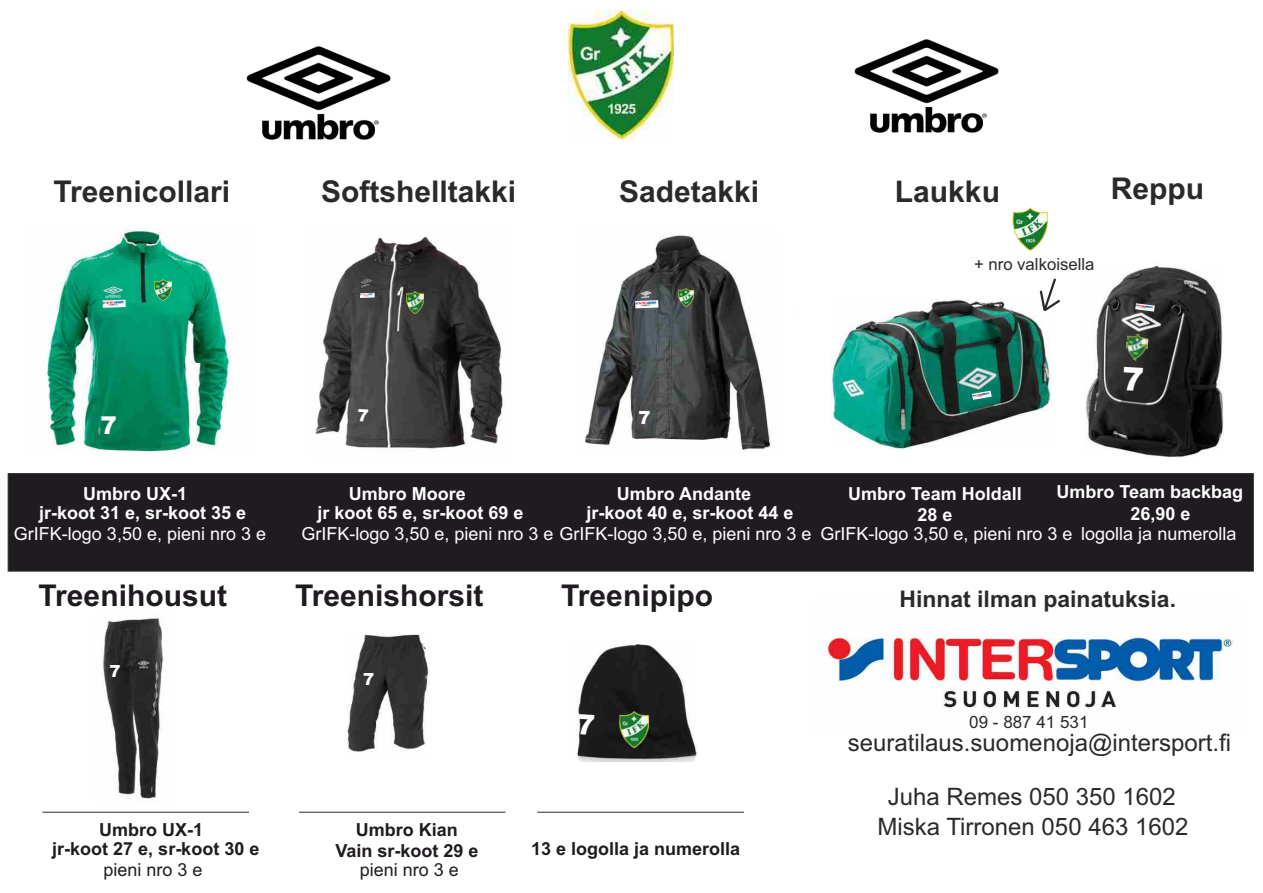
<style>
.page{position:relative;width:1263px;height:893px;background:#fff}
.page>*{position:absolute;margin:0;border:0;box-sizing:border-box;transform-origin:0 0}
.t1{font:700 30px "Arial";color:#2b2a29}
.t2{font:700 30px "Arial";color:#1f1b20}
.t3{font:900 24.6px "Arial";color:#fefefe}
.t4{font:24px/30px "Arial";color:#2b2a29;text-align:center}
.t5{font:700 22.95px "Arial";color:#2b2a29}
.t6{font:900 18.15px "Arial";color:#fefefe}
.t7{font:700 18px/19.5px "Arial";color:#fefefe}
.t8{font:18px "Arial";color:#fefefe}
.t9{font:700 18px/19.5px "Arial";color:#1f1b20;text-align:center}
.t10{font:18px "Arial";color:#1f1b20}
.t11{font:17.1px "Arial";color:#2b2a29}
.t12{font:16.8px "Arial";color:#2b2a29}
.t13{font:900 16.8px "Arial";color:#fefefe}
</style>
<div class="page">
<img style="left:1085px;top:265px;width:139px;height:192px">
<img style="left:584px;top:235px;width:187px;height:215px">
<img style="left:679px;top:288px;width:14px;height:18px">
<img style="left:635px;top:300px;width:23px;height:8px">
<img style="left:47px;top:229px;width:184px;height:223px">
<img style="left:155px;top:279px;width:17px;height:21px">
<img style="left:103px;top:300px;width:23px;height:8px">
<img style="left:246px;top:46px;width:145px;height:94px">
<img style="left:854px;top:39px;width:145px;height:94px">
<div style="left:7px;top:473px;width:1247px;height:99px;background:#1f1b20"></div>
<img style="left:569px;top:11px;width:104px;height:127px">
<img style="left:1125px;top:334px;width:23px;height:27px">
<img style="left:831px;top:299px;width:220px;height:149px">
<img style="left:1012px;top:207px;width:35px;height:44px">
<svg style="left:1038px;top:278px;width:22px;height:35px"></svg>
<img style="left:972px;top:391px;width:20px;height:9px">
<img style="left:102px;top:618px;width:61px;height:181px">
<hr style="left:42px;top:812px;width:207px;height:1px;background:#2b2a29">
<img style="left:820px;top:637px;width:417px;height:72px">
<img style="left:314px;top:235px;width:189px;height:214px">
<img style="left:406px;top:292px;width:18px;height:22px">
<img style="left:360px;top:293px;width:15px;height:5px">
<img style="left:347px;top:634px;width:82px;height:118px">
<hr style="left:299px;top:812px;width:206px;height:1px;background:#2b2a29">
<hr style="left:537px;top:812px;width:207px;height:1px;background:#2b2a29">
<img style="left:576px;top:644px;width:121px;height:118px">
<img style="left:619px;top:711px;width:29px;height:36px">
<img style="left:1135px;top:303px;width:20px;height:9px">
<svg style="left:1123px;top:366px;width:20px;height:25px"></svg>
<svg style="left:358px;top:409px;width:10px;height:13px"></svg>
<svg style="left:577px;top:714px;width:17px;height:21px"></svg>
<h1 class="t1" style="left:53px;top:180px;width:178px">Treenicollari</h1>
<h1 class="t1" style="left:619px;top:180px;width:142px">Sadetakki</h1>
<h1 class="t1" style="left:895px;top:180px;width:107px">Laukku</h1>
<h1 class="t1" style="left:1111px;top:177px;width:95px">Reppu</h1>
<h1 class="t1" style="left:321px;top:180px;width:197px">Softshelltakki</h1>
<p class="t12" style="left:974px;top:258px;width:122px">+ nro valkoisella</p>
<h2 class="t3" style="left:100px;top:416px;width:18px">7</h2>
<p class="t6" style="left:638px;top:411px;width:14px">7</p>
<p class="t7" style="left:39px;top:485px;width:209px;text-indent:44px">Umbro UX-1 jr-koot 31 e, sr-koot 35 e</p>
<p class="t7" style="left:317px;top:485px;width:208px;text-indent:31px">Umbro Moore<br>jr koot 65 e, sr-koot 69 e</p>
<p class="t7" style="left:586px;top:485px;width:209px;text-indent:30px">Umbro Andante jr-koot 40 e, sr-koot 44 e</p>
<p class="t7" style="left:1130px;top:482px;width:114px;line-height:21.8px;text-indent:-74px">Umbro Team backbag<br>26,90 e</p>
<p class="t7" style="left:848px;top:484px;width:175px;line-height:21.3px;text-align:center">Umbro Team Holdall<br>28 e</p>
<p class="t8" style="left:14px;top:527px;width:254px">GrIFK-logo 3,50 e, pieni nro 3 e</p>
<p class="t8" style="left:301px;top:527px;width:512px">GrIFK-logo 3,50 e, pieni nro 3 e GrIFK-logo 3,50 e, pieni nro 3 e</p>
<p class="t8" style="left:820px;top:527px;width:254px">GrIFK-logo 3,50 e, pieni nro 3 e</p>
<p class="t8" style="left:1081px;top:527px;width:157px">logolla ja numerolla</p>
<h1 class="t2" style="left:39px;top:584px;width:190px">Treenihousut</h1>
<h1 class="t2" style="left:295px;top:584px;width:190px">Treenishorsit</h1>
<h1 class="t2" style="left:561px;top:584px;width:153px">Treenipipo</h1>
<p class="t5" style="left:899px;top:590px;width:278px">Hinnat ilman painatuksia.</p>
<p class="t13" style="left:109px;top:665px;width:13px">7</p>
<p class="t13" style="left:363px;top:673px;width:13px">7</p>
<p class="t9" style="left:52px;top:821px;width:209px">Umbro UX-1<br>jr-koot 27 e, sr-koot 30 e</p>
<p class="t10" style="left:103px;top:863px;width:101px">pieni nro 3 e</p>
<p class="t9" style="left:335px;top:820px;width:145px;line-height:21.3px">Umbro Kian<br>Vain sr-koot 29 e</p>
<p class="t10" style="left:360px;top:863px;width:101px">pieni nro 3 e</p>
<p class="t9" style="left:531px;top:841px;width:211px">13 e logolla ja numerolla</p>
<p class="t11" style="left:969px;top:715px;width:121px">09 - 887 41 531</p>
<h3 class="t4" style="left:848px;top:730px;width:385px">seuratilaus.suomenoja@intersport.fi</h3>
<h3 class="t4" style="left:877px;top:784px;width:312px">Juha Remes 050 350 1602<br>Miska Tirronen 050 463 1602</h3>
</div>
